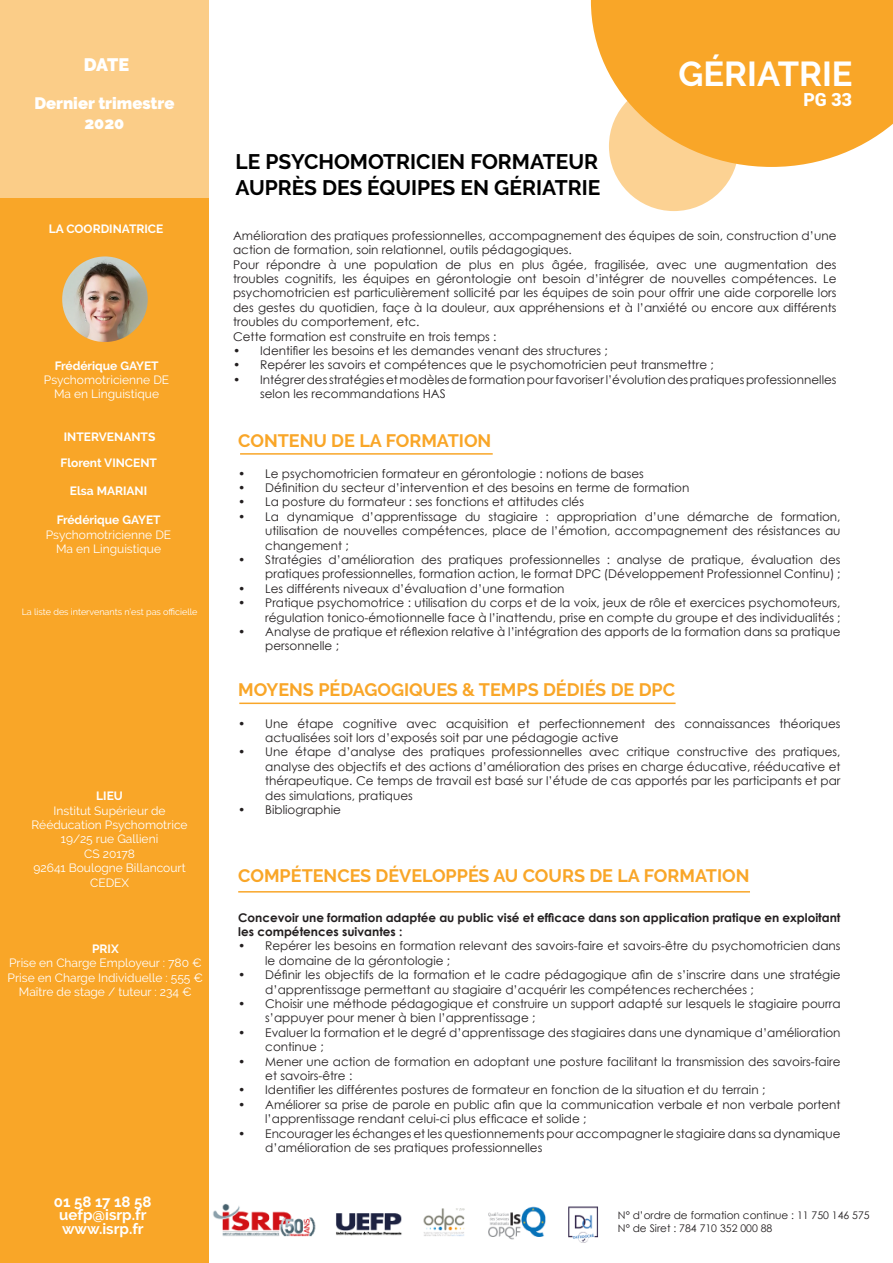
<style>
.page{position:relative;width:893px;height:1263px;background:#fff}
.page>*{position:absolute;margin:0;border:0;box-sizing:border-box;transform-origin:0 0}
.t1{font:700 34.5px "Raleway";color:#fff}
.t2{font:700 21px "Raleway";color:#000}
.t3{font:700 18px "Raleway";color:#f9a628}
.t4{font:900 18px "Raleway";color:#fff}
.t5{font:900 18px "Roboto";color:#fff}
.t6{font:900 16.5px "Raleway";color:#fff}
.t7{font:700 15px "Raleway";color:#fff}
.t8{font:12px/14.4px "Century Gothic";color:#231f20}
.t9{font:12px "Raleway";color:#fff}
.t10{font:700 12px/14.4px "Century Gothic";color:#231f20}
.t11{font:700 12px "Raleway";color:#fff}
.t12{font:10.5px "Century Gothic";color:#231f20}
.t13{font:9px "Raleway";color:#fff}
</style>
<div class="page">
<div style="left:0;top:0;width:209px;height:1263px;background:#f9a628"></div>
<div style="left:1px;top:0;width:208px;height:198px;background:#fbcd88"></div>
<div style="left:609px;top:81px;width:130px;height:130px;background:#fcd293;border-radius:50%"></div>
<svg style="left:591px;top:0;width:302px;height:167px;fill:#f9a628"></svg>
<img style="left:62px;top:256px;width:86px;height:86px;border-radius:43px">
<img style="left:213px;top:1204px;width:385px;height:39px">
<hr style="left:240px;top:453px;width:253px;height:2px;background:#f9a628">
<hr style="left:239px;top:702px;width:437px;height:2px;background:#f9a628">
<hr style="left:238px;top:891px;width:512px;height:1px;background:#f9a628">
<p class="t4" style="left:84px;top:54px;width:47px">DATE</p>
<p class="t1" style="left:678px;top:55px;width:176px">GÉRIATRIE</p>
<p class="t6" style="left:34px;top:94px;width:142px">Dernier trimestre</p>
<p class="t5" style="left:803px;top:87px;width:50px">PG 33</p>
<p class="t6" style="left:84px;top:113px;width:42px">2020</p>
<p class="t11" style="left:49px;top:222px;width:116px">LA COORDINATRICE</p>
<p class="t11" style="left:55px;top:358px;width:105px">Frédérique GAYET</p>
<p class="t9" style="left:44px;top:373px;width:127px">Psychomotricienne DE</p>
<p class="t9" style="left:54px;top:387px;width:106px">Ma en Linguistique</p>
<p class="t11" style="left:64px;top:430px;width:93px">INTERVENANTS</p>
<p class="t11" style="left:60px;top:455px;width:98px">Florent VINCENT</p>
<p class="t11" style="left:70px;top:484px;width:79px">Elsa MARIANI</p>
<p class="t11" style="left:57px;top:513px;width:105px">Frédérique GAYET</p>
<p class="t9" style="left:46px;top:527px;width:127px">Psychomotricienne DE</p>
<p class="t9" style="left:56px;top:542px;width:106px">Ma en Linguistique</p>
<p class="t13" style="left:22px;top:607px;width:177px">La liste des intervenants n’est pas officielle</p>
<p class="t11" style="left:96px;top:789px;width:28px">LIEU</p>
<p class="t9" style="left:54px;top:803px;width:114px">Institut Supérieur de</p>
<p class="t9" style="left:32px;top:818px;width:157px">Rééducation Psychomotrice</p>
<p class="t9" style="left:61px;top:832px;width:99px">19/25 rue Gallieni</p>
<p class="t9" style="left:84px;top:846px;width:52px">CS 20178</p>
<p class="t9" style="left:34px;top:861px;width:154px">92641 Boulogne Billancourt</p>
<p class="t9" style="left:90px;top:875px;width:41px">CEDEX</p>
<p class="t11" style="left:92px;top:942px;width:28px">PRIX</p>
<p class="t9" style="left:9px;top:956px;width:194px">Prise en Charge Employeur : 780 €</p>
<p class="t9" style="left:8px;top:970px;width:197px">Prise en Charge Individuelle : 555 €</p>
<p class="t9" style="left:19px;top:985px;width:174px">Maître de stage / tuteur : 234 €</p>
<p class="t7" style="left:54px;top:1193px;width:99px">01 58 17 18 58</p>
<p class="t7" style="left:59px;top:1206px;width:89px">uefp@isrp.fr</p>
<p class="t7" style="left:62px;top:1220px;width:83px">www.isrp.fr</p>
<p class="t2" style="left:236px;top:150px;width:364px">LE PSYCHOMOTRICIEN FORMATEUR</p>
<p class="t2" style="left:236px;top:175px;width:366px">AUPRÈS DES ÉQUIPES EN GÉRIATRIE</p>
<p class="t8" style="left:233px;top:228px;width:605px">Amélioration des pratiques professionnelles, accompagnement des équipes de soin, construction d’une action de formation, soin relationnel, outils pédagogiques.</p>
<p class="t8" style="left:233px;top:257px;width:605px;text-align:justify">Pour répondre à une population de plus en plus âgée, fragilisée, avec une augmentation des troubles cognitifs, les équipes en gérontologie ont besoin d’intégrer de nouvelles compétences. Le psychomotricien est particulièrement sollicité par les équipes de soin pour offrir une aide corporelle lors des gestes du quotidien, façe à la douleur, aux appréhensions et à l’anxiété ou encore aux différents troubles du comportement, etc.</p>
<p class="t8" style="left:233px;top:329px;width:265px">Cette formation est construite en trois temps :</p>
<p class="t8" style="left:233px;top:343px;width:376px">• Identifier les besoins et les demandes venant des structures ;</p>
<p class="t8" style="left:233px;top:358px;width:482px">• Repérer les savoirs et compétences que le psychomotricien peut transmettre ;</p>
<p class="t8" style="left:260px;top:372px;width:578px;text-indent:-27px">• Intégrer des stratégies et modèles de formation pour favoriser l’évolution des pratiques professionnelles selon les recommandations HAS</p>
<p class="t3" style="left:238px;top:430px;width:255px">CONTENU DE LA FORMATION</p>
<p class="t8" style="left:238px;top:466px;width:407px">• Le psychomotricien formateur en gérontologie : notions de bases</p>
<p class="t8" style="left:238px;top:480px;width:453px">• Définition du secteur d’intervention et des besoins en terme de formation</p>
<p class="t8" style="left:238px;top:495px;width:347px">• La posture du formateur : ses fonctions et attitudes clés</p>
<p class="t8" style="left:265px;top:509px;width:577px;text-align:justify;text-indent:-27px">• La dynamique d’apprentissage du stagiaire : appropriation d’une démarche de formation, utilisation de nouvelles compétences, place de l’émotion, accompagnement des résistances au changement ;</p>
<p class="t8" style="left:238px;top:552px;width:604px;text-align:right">• Stratégies d’amélioration des pratiques professionnelles : analyse de pratique, évaluation des pratiques professionnelles, formation action, le format DPC (Développement Professionnel Continu) ;</p>
<p class="t8" style="left:238px;top:581px;width:328px">• Les différents niveaux d’évaluation d’une formation</p>
<p class="t8" style="left:238px;top:595px;width:604px;text-align:right">• Pratique psychomotrice : utilisation du corps et de la voix, jeux de rôle et exercices psychomoteurs, régulation tonico-émotionnelle face à l’inattendu, prise en compte du groupe et des individualités ;</p>
<p class="t8" style="left:265px;top:624px;width:577px;text-indent:-27px">• Analyse de pratique et réflexion relative à l’intégration des apports de la formation dans sa pratique personnelle ;</p>
<p class="t3" style="left:238px;top:679px;width:438px">MOYENS PÉDAGOGIQUES &amp; TEMPS DÉDIÉS DE DPC</p>
<p class="t8" style="left:265px;top:716px;width:577px;text-indent:-27px">• Une étape cognitive avec acquisition et perfectionnement des connaissances théoriques actualisées soit lors d’exposés soit par une pédagogie active</p>
<p class="t8" style="left:265px;top:745px;width:577px;text-align:justify;text-indent:-27px">• Une étape d’analyse des pratiques professionnelles avec critique constructive des pratiques, analyse des objectifs et des actions d’amélioration des prises en charge éducative, rééducative et thérapeutique. Ce temps de travail est basé sur l’étude de cas apportés par les participants et par des simulations, pratiques</p>
<p class="t8" style="left:238px;top:802px;width:104px">• Bibliographie</p>
<p class="t3" style="left:238px;top:865px;width:513px">COMPÉTENCES DÉVELOPPÉS AU COURS DE LA FORMATION</p>
<p class="t10" style="left:238px;top:909px;width:604px">Concevoir une formation adaptée au public visé et efficace dans son application pratique en exploitant les compétences suivantes :</p>
<p class="t8" style="left:265px;top:939px;width:577px;text-indent:-27px">• Repérer les besoins en formation relevant des savoirs-faire et savoirs-être du psychomotricien dans le domaine de la gérontologie ;</p>
<p class="t8" style="left:265px;top:967px;width:577px;text-indent:-27px">• Définir les objectifs de la formation et le cadre pédagogique afin de s’inscrire dans une stratégie d’apprentissage permettant au stagiaire d’acquérir les compétences recherchées ;</p>
<p class="t8" style="left:265px;top:996px;width:577px;text-indent:-27px">• Choisir une méthode pédagogique et construire un support adapté sur lesquels le stagiaire pourra s’appuyer pour mener à bien l’apprentissage ;</p>
<p class="t8" style="left:265px;top:1025px;width:577px;text-indent:-27px">• Evaluer la formation et le degré d’apprentissage des stagiaires dans une dynamique d’amélioration continue ;</p>
<p class="t8" style="left:265px;top:1054px;width:577px;text-indent:-27px">• Mener une action de formation en adoptant une posture facilitant la transmission des savoirs-faire et savoirs-être :</p>
<p class="t8" style="left:238px;top:1083px;width:529px">• Identifier les différentes postures de formateur en fonction de la situation et du terrain ;</p>
<p class="t8" style="left:265px;top:1097px;width:577px;text-indent:-27px">• Améliorer sa prise de parole en public afin que la communication verbale et non verbale portent l’apprentissage rendant celui-ci plus efficace et solide ;</p>
<p class="t8" style="left:265px;top:1126px;width:577px;text-indent:-27px">• Encourager les échanges et les questionnements pour accompagner le stagiaire dans sa dynamique d’amélioration de ses pratiques professionnelles</p>
<p class="t12" style="left:618px;top:1208px;width:253px">N° d’ordre de formation continue : 11 750 146 575</p>
<p class="t12" style="left:618px;top:1221px;width:156px">N° de Siret : 784 710 352 000 88</p>
</div>
